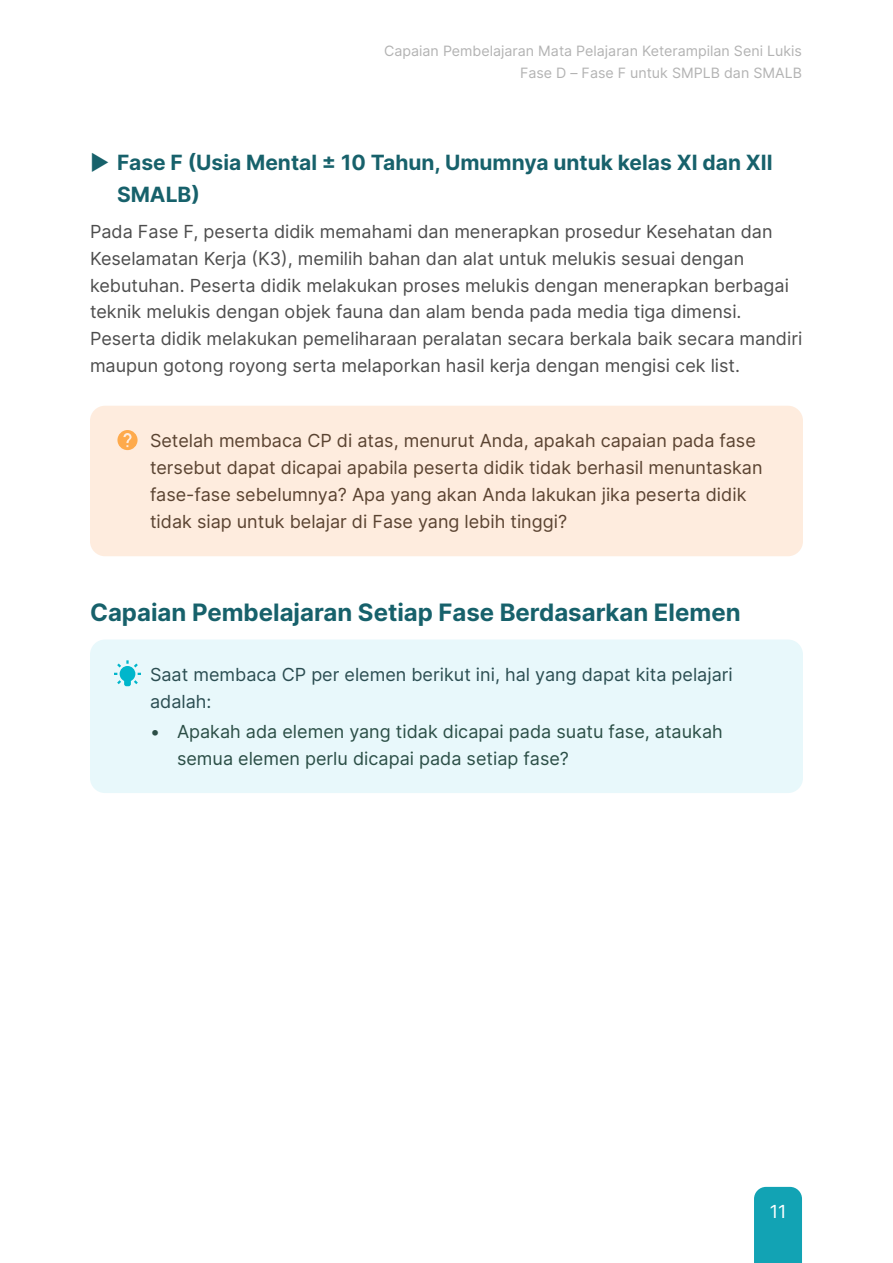
<style>
.page{position:relative;width:893px;height:1263px;background:#fff}
.page>*{position:absolute;margin:0;border:0;box-sizing:border-box;transform-origin:0 0}
.Heading_1{font:700 24px "Inter";color:#17616b}
.t1{font:700 21px/31.3px "Inter";color:#17616b}
.t2{font:18px/26.8px "Inter";color:#4d4d4d}
.Orange{font:18px/26.8px "Inter";color:#5a4331}
.t3{font:18px/26.8px "Inter";color:#2b4e46}
.Teal{font:18px/26.8px "Inter";color:#2b4d51}
.t4{font:18px "Inter";color:#fff}
.t5{font:14.25px/22.2px "Inter";color:#b3b3b3;text-align:right}
.s1{font-weight:400}
</style>
<div class="page">
<div style="left:754px;top:1187px;width:48px;height:76px;background:#12a3b4"></div>
<div style="left:90px;top:406px;width:713px;height:150px;background:#feecde;border-radius:15px"></div>
<div style="left:90px;top:639px;width:713px;height:97px;background:#e8f8fb;border-radius:15px"></div>
<div style="left:90px;top:696px;width:713px;height:97px;background:#e8f8fb;border-radius:15px"></div>
<svg style="left:117px;top:430px;width:21px;height:20px"></svg>
<svg style="left:114px;top:660px;width:27px;height:26px"></svg>
<p class="t5" style="left:384px;top:39px;width:419px">Capaian Pembelajaran Mata Pelajaran Keterampilan Seni Lukis<br>Fase D – Fase F untuk SMPLB dan SMALB</p>
<p class="t1" style="left:117px;top:146px;width:657px;text-indent:-27px"><span class="s1">▶</span> Fase F (Usia Mental ± 10 Tahun, Umumnya untuk kelas XI dan XII<br>SMALB)</p>
<p class="t2" style="left:90px;top:217px;width:714px">Pada Fase F, peserta didik memahami dan menerapkan prosedur Kesehatan dan Keselamatan Kerja (K3), memilih bahan dan alat untuk melukis sesuai dengan kebutuhan. Peserta didik melakukan proses melukis dengan menerapkan berbagai teknik melukis dengan objek fauna dan alam benda pada media tiga dimensi.<br>Peserta didik melakukan pemeliharaan peralatan secara berkala baik secara mandiri maupun gotong royong serta melaporkan hasil kerja dengan mengisi cek list.</p>
<p class="Orange" style="left:150px;top:427px;width:614px">Setelah membaca CP di atas, menurut Anda, apakah capaian pada fase tersebut dapat dicapai apabila peserta didik tidak berhasil menuntaskan fase-fase sebelumnya? Apa yang akan Anda lakukan jika peserta didik tidak siap untuk belajar di Fase yang lebih tinggi?</p>
<p class="Heading_1" style="left:90px;top:594px;width:652px">Capaian Pembelajaran Setiap Fase Berdasarkan Elemen</p>
<p class="Teal" style="left:150px;top:661px;width:584px">Saat membaca CP per elemen berikut ini, hal yang dapat kita pelajari adalah:</p>
<p class="t3" style="left:177px;top:717px;width:547px;text-indent:-27px">• Apakah ada elemen yang tidak dicapai pada suatu fase, ataukah semua elemen perlu dicapai pada setiap fase?</p>
<p class="t4" style="left:770px;top:1198px;width:18px">11</p>
</div>
